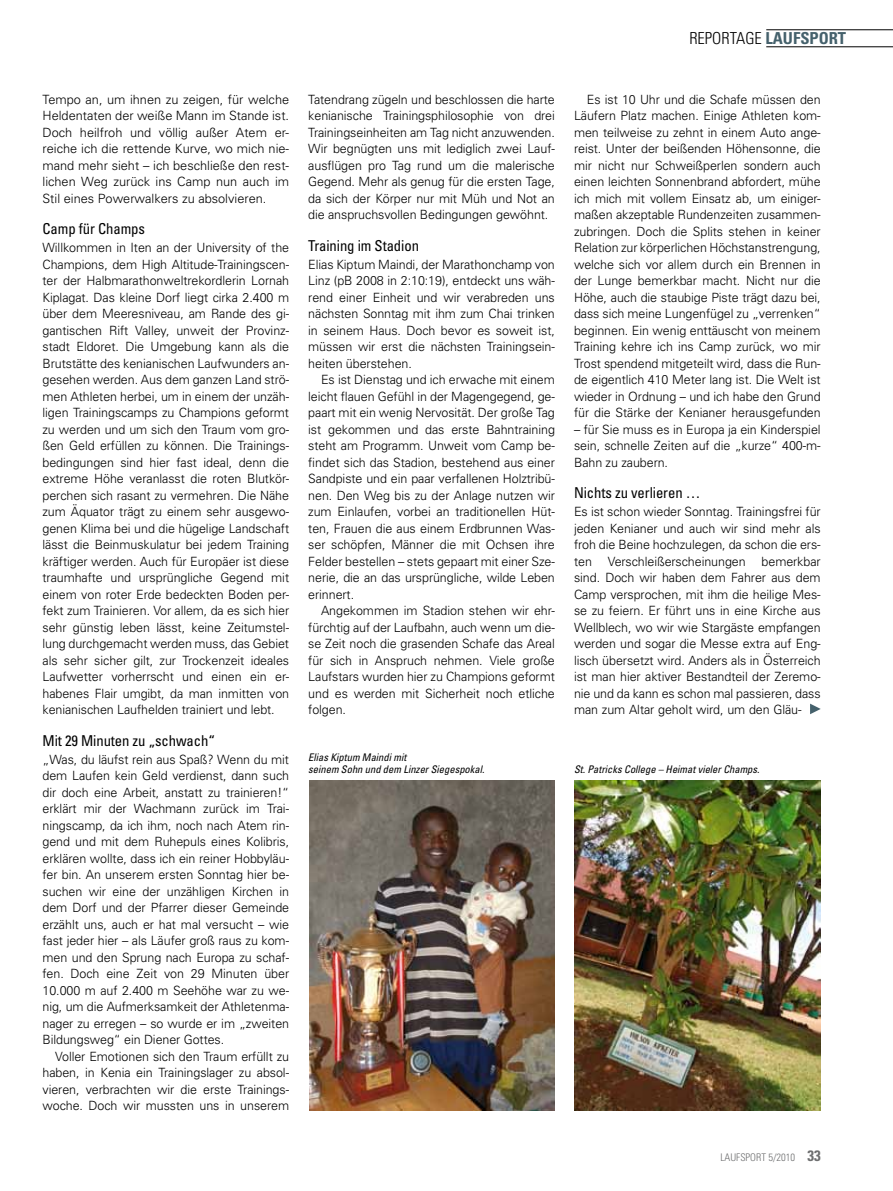
<style>
.page{position:relative;width:893px;height:1191px;background:#fff}
.page>*{position:absolute;margin:0;border:0;box-sizing:border-box;transform-origin:0 0}
.t1{font:300 condensed 16.5px "Univers";color:#000}
.t2{font:condensed 15px "Univers";letter-spacing:-.005em;color:#000}
.t3{font:300 12.75px/16.5px "Univers";letter-spacing:-.005em;color:#000;text-align:justify}
.t4{font:italic condensed 10.5px/12px "Univers";color:#000}
.t5{font:300 condensed 10.5px "Univers";color:#6e6f70}
.s1{font-weight:700;color:#45616c}
.s2{font-weight:700;font-size:15px}
</style>
<div class="page">
<hr style="left:766px;top:29px;width:127px;height:1px;background:#000">
<hr style="left:766px;top:46px;width:127px;height:1px;background:#000">
<img style="left:309px;top:780px;width:246px;height:330px">
<img style="left:574px;top:780px;width:247px;height:330px">
<svg style="left:810px;top:703px;width:11px;height:11px"></svg>
<p class="t1" style="left:689px;top:29px;width:158px">REPORTAGE <span class="s1">LAUFSPORT</span></p>
<p class="t3" style="left:43px;top:90px;width:248px">Tempo an, um ihnen zu zeigen, für welche Heldentaten der weiße Mann im Stande ist.<br>Doch heilfroh und völlig außer Atem er&shy;reiche ich die rettende Kurve, wo mich nie&shy;mand mehr sieht – ich beschließe den rest&shy;lichen Weg zurück ins Camp nun auch im Stil eines Powerwalkers zu absolvieren.</p>
<p class="t2" style="left:43px;top:219px;width:104px">Camp für Champs</p>
<p class="t3" style="left:43px;top:239px;width:248px">Willkommen in Iten an der University of the Champions, dem High Altitude-Trainingscen&shy;ter der Halbmarathonweltrekordlerin Lornah Kiplagat. Das kleine Dorf liegt cirka 2.400 m über dem Meeresniveau, am Rande des gi&shy;gantischen Rift Valley, unweit der Provinz&shy;stadt Eldoret. Die Umgebung kann als die Brutstätte des kenianischen Laufwunders an&shy;gesehen werden. Aus dem ganzen Land strö&shy;men Athleten herbei, um in einem der unzäh&shy;ligen Trainingscamps zu Champions geformt zu werden und um sich den Traum vom gro&shy;ßen Geld erfüllen zu können. Die Trainings&shy;bedingungen sind hier fast ideal, denn die extreme Höhe veranlasst die roten Blutkör&shy;perchen sich rasant zu vermehren. Die Nähe zum Äquator trägt zu einem sehr ausgewo&shy;genen Klima bei und die hügelige Landschaft lässt die Beinmuskulatur bei jedem Training kräftiger werden. Auch fü r Europäer ist diese traumhafte und ursprüngliche Gegend mit einem von roter Erde bedeckten Boden per&shy;fekt zum Trainieren. Vor allem, da es sich hier sehr günstig leben lässt, keine Zeitumstel&shy;lung durchgemacht werden muss, das Gebiet als sehr sicher gilt, zur Trockenzeit ideales Laufwetter vorherrscht und einen ein er&shy;habenes Flair umgibt, da man inmitten von kenianischen Laufhelden trainiert und lebt.</p>
<p class="t2" style="left:43px;top:731px;width:174px">Mit 29 Minuten zu „schwach“</p>
<p class="t3" style="left:43px;top:750px;width:248px">„Was, du läufst rein aus Spaß? Wenn du mit dem Laufen kein Geld verdienst, dann such dir doch eine Arbeit, anstatt zu trainieren!“ erklärt mir der Wachmann zurück im Trai&shy;ningscamp, da ich ihm, noch nach Atem rin&shy;gend und mit dem Ruhepuls eines Kolibris, erklären wollte, dass ich ein reiner Hobbyläu&shy;fer bin. An unserem ersten Sonntag hier be&shy;suchen wir eine der unzähligen Kirchen in dem Dorf und der Pfarrer dieser Gemeinde erzählt uns, auch er hat mal versucht – wie fast jeder hier – als Läufer groß raus zu kom&shy;men und den Sprung nach Europa zu schaf&shy;fen. Doch eine Zeit von 29 Minuten über 10.000 m auf 2.400 m Seehöhe war zu we&shy;nig, um die Aufmerksamkeit der Athletenma&shy;nager zu erregen – so wurde er im „zweiten Bildungsweg“ ein Diener Gottes.</p>
<p class="t3" style="left:43px;top:1047px;width:248px;text-indent:13px">Voller Emotionen sich den Traum erfüllt zu haben, in Kenia ein Trainingslager zu absol&shy;vieren, verbrachten wir die erste Trainings&shy;woche. Doch wir mussten uns in unserem</p>
<p class="t3" style="left:308px;top:90px;width:248px">Tatendrang zügeln und beschlossen die harte kenianische Trainingsphilosophie von drei Trainingseinheiten am Tag nicht anzuwenden.<br>Wir begnügten uns mit lediglich zwei Lauf&shy;ausflügen pro Tag rund um die malerische Gegend. Mehr als genug für die ersten Tage, da sich der Körper nur mit Müh und Not an die anspruchsvollen Bedingungen gewöhnt.</p>
<p class="t2" style="left:308px;top:236px;width:112px">Training im Stadion</p>
<p class="t3" style="left:308px;top:255px;width:248px">Elias Kiptum Maindi, der Marathonchamp von Linz (pB 2008 in 2:10:19), entdeckt uns wäh&shy;rend einer Einheit und wir verabreden uns nächsten Sonntag mit ihm zum Chai trinken in seinem Haus. Doch bevor es soweit ist, müssen wir erst die nächsten Trainingsein&shy;heiten überstehen.</p>
<p class="t3" style="left:308px;top:371px;width:248px;text-indent:13px">Es ist Dienstag und ich erwache mit einem leicht flauen Gefü hl in der Magengegend, ge&shy;paart mit ein wenig Nervosität. Der große Tag ist gekommen und das erste Bahntraining steht am Programm. Unweit vom Camp be&shy;findet sich das Stadion, bestehend aus einer Sandpiste und ein paar verfallenen Holztribü&shy;nen. Den Weg bis zu der Anlage nutzen wir zum Einlaufen, vorbei an traditionellen Hüt&shy;ten, Frauen die aus einem Erdbrunnen Was&shy;ser schöpfen, Männer die mit Ochsen ihre Felder bestellen – stets gepaart mit einer Sze&shy;nerie, die an das ursprüngliche, wilde Leben erinnert.</p>
<p class="t3" style="left:308px;top:602px;width:248px;text-indent:13px">Angekommen im Stadion stehen wir ehr&shy;fürchtig auf der Laufbahn, auch wenn um die&shy;se Zeit noch die grasenden Schafe das Areal für sich in Anspruch nehmen. Viele große Laufstars wurden hier zu Champions geformt und es werden mit Sicherheit noch etliche folgen.</p>
<p class="t3" style="left:574px;top:90px;width:248px;text-indent:13px">Es ist 10 Uhr und die Schafe müssen den Läufern Platz machen. Einige Athleten kom&shy;men teilweise zu zehnt in einem Auto ange&shy;reist. Unter der beißenden Höhensonne, die mir nicht nur Schweißperlen sondern auch einen leichten Sonnenbrand abfordert, mühe ich mich mit vollem Einsatz ab, um einiger&shy;maßen akzeptable Rundenzeiten zusammen&shy;zubringen. Doch die Splits stehen in keiner Relation zur körperlichen Höchstanstrengung, welche sich vor allem durch ein Brennen in der Lunge bemerkbar macht. Nicht nur die Höhe, auch die staubige Piste trägt dazu bei, dass sich meine Lungenfügel zu „verrenken“ beginnen. Ein wenig enttäuscht von meinem Training kehre ich ins Camp zurück, wo mir Trost spendend mitgeteilt wird, dass die Run&shy;de eigentlich 410 Meter lang ist. Die Welt ist wieder in Ordnung – und ich habe den Grund für die Stärke der Kenianer herausgefunden</p>
<p class="t3" style="left:574px;top:420px;width:248px">– für Sie muss es in Europa ja ein Kinderspiel sein, schnelle Zeiten auf die „kurze“ 400-m-Bahn zu zaubern.</p>
<p class="t2" style="left:574px;top:483px;width:128px">Nichts zu verlieren …</p>
<p class="t3" style="left:574px;top:503px;width:248px">Es ist schon wieder Sonntag. Trainingsfrei für jeden Kenianer und auch wir sind mehr als froh die Beine hochzulegen, da schon die ers&shy;ten Verschleißerscheinungen bemerkbar sind. Doch wir haben dem Fahrer aus dem Camp versprochen, mit ihm die heilige Mes&shy;se zu feiern. Er führt uns in eine Kirche aus Wellblech, wo wir wie Stargäste empfangen werden und sogar die Messe extra auf Eng&shy;lisch übersetzt wird. Anders als in Österreich ist man hier aktiver Bestandteil der Zeremo&shy;nie und da kann es schon mal passieren, dass man zum Altar geholt wird, um den Gläu-</p>
<p class="t4" style="left:308px;top:750px;width:178px">Elias Kiptum Maindi mit<br>seinem Sohn und dem Linzer Siegespokal.</p>
<p class="t4" style="left:574px;top:762px;width:187px">St. Patricks College – Heimat vieler Champs.</p>
<p class="t5" style="left:720px;top:1151px;width:102px">LAUFSPORT 5/2010 <span class="s2">33</span></p>
</div>
